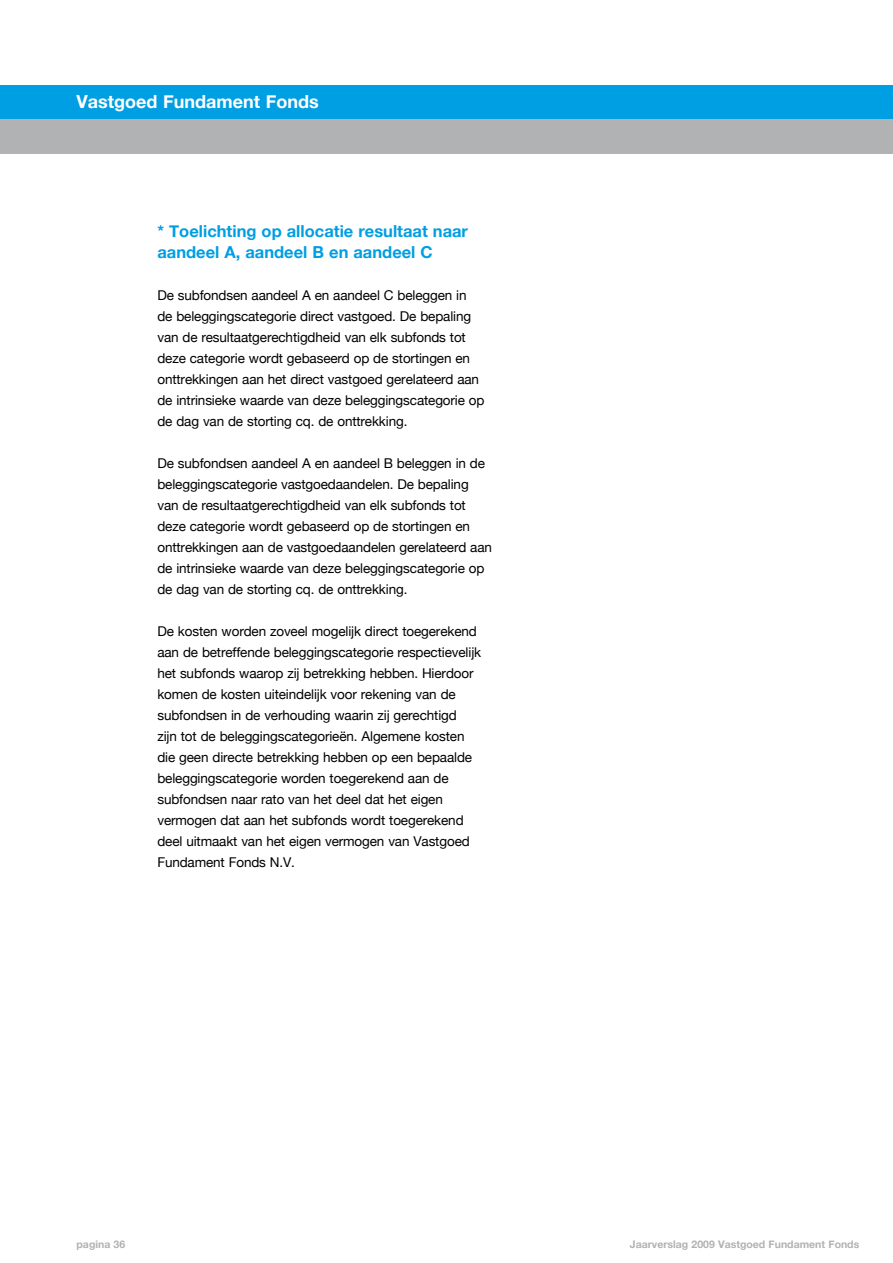
<style>
.page{position:relative;width:893px;height:1263px;background:#fff}
.page>*{position:absolute;margin:0;border:0;box-sizing:border-box;transform-origin:0 0}
.t1{font:700 18px "Helvetica Neue";color:#fff}
.t2{font:700 16.5px/21px "Helvetica Neue";color:#009ee3}
.t3{font:13.5px/21px "Helvetica Neue";letter-spacing:-.01em;color:#000}
.t4{font:700 10.5px "Helvetica Neue";color:#b1b2b3}
</style>
<div class="page">
<div style="left:0;top:85px;width:892px;height:34px;background:#009ee3"></div>
<div style="left:0;top:119px;width:892px;height:34px;background:#b1b2b3"></div>
<h1 class="t1" style="left:77px;top:95px;width:244px">Vastgoed Fundament Fonds</h1>
<p class="t2" style="left:157px;top:222px;width:312px">* Toelichting op allocatie resultaat naar aandeel A, aandeel B en aandeel C</p>
<p class="t3" style="left:157px;top:286px;width:328px">De subfondsen aandeel A en aandeel C beleggen in de beleggingscategorie direct vastgoed. De bepaling van de resultaatgerechtigdheid van elk subfonds tot deze categorie wordt gebaseerd op de stortingen en onttrekkingen aan het direct vastgoed gerelateerd aan de intrinsieke waarde van deze beleggingscategorie op de dag van de storting cq. de onttrekking.</p>
<p class="t3" style="left:157px;top:454px;width:336px">De subfondsen aandeel A en aandeel B beleggen in de beleggingscategorie vastgoedaandelen. De bepaling van de resultaatgerechtigdheid van elk subfonds tot deze categorie wordt gebaseerd op de stortingen en onttrekkingen aan de vastgoedaandelen gerelateerd aan de intrinsieke waarde van deze beleggingscategorie op de dag van de storting cq. de onttrekking.</p>
<p class="t3" style="left:157px;top:622px;width:325px">De kosten worden zoveel mogelijk direct toegerekend aan de betreffende beleggingscategorie respectievelijk het subfonds waarop zij betrekking hebben. Hierdoor komen de kosten uiteindelijk voor rekening van de subfondsen in de verhouding waarin zij gerechtigd<br>zijn tot de beleggingscategorieën. Algemene kosten die geen directe betrekking hebben op een bepaalde beleggingscategorie worden toegerekend aan de subfondsen naar rato van het deel dat het eigen vermogen dat aan het subfonds wordt toegerekend deel uitmaakt van het eigen vermogen van Vastgoed Fundament Fonds N.V.</p>
<p class="t4" style="left:77px;top:1240px;width:50px">pagina 36</p>
<p class="t4" style="left:630px;top:1240px;width:231px">Jaarverslag 2009 Vastgoed Fundament Fonds</p>
</div>
